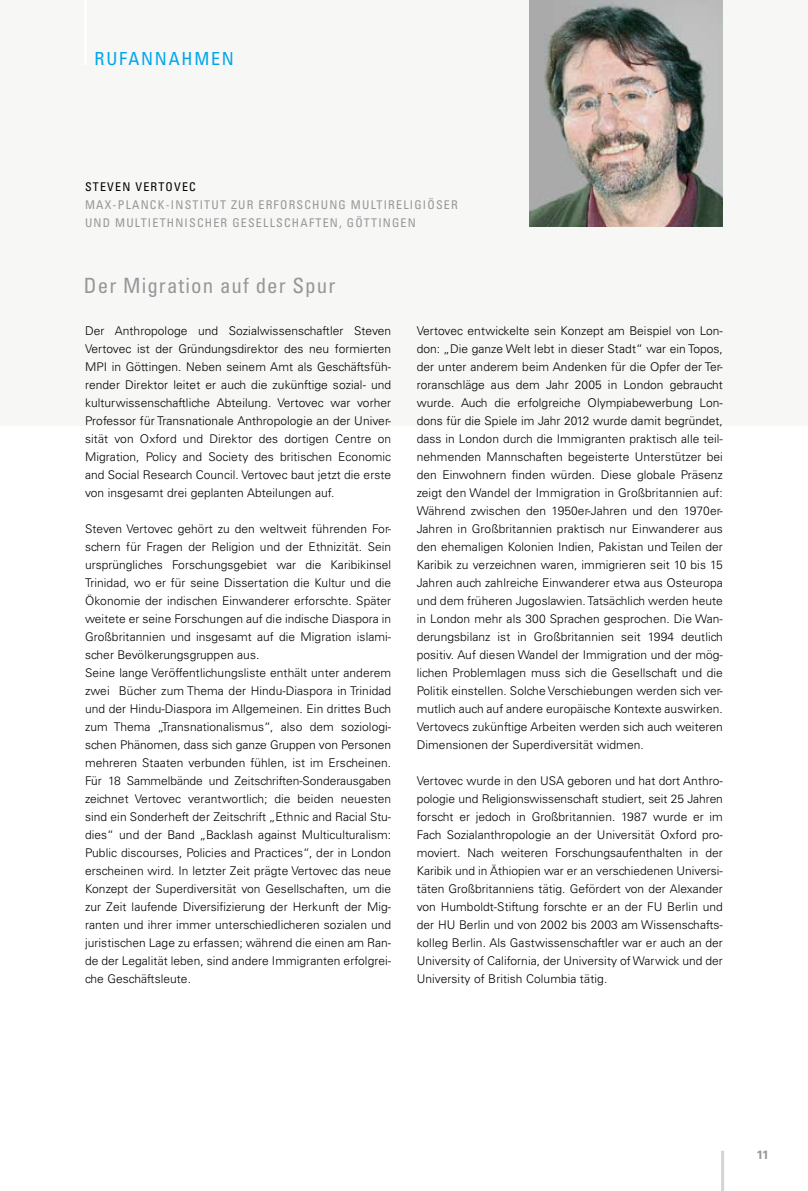
<style>
.page{position:relative;width:808px;height:1191px;background:#fff}
.page>*{position:absolute;margin:0;border:0;box-sizing:border-box;transform-origin:0 0}
.t1{font:condensed 21px "Univers LT";letter-spacing:.05em;color:#97979b}
.t2{font:condensed 18px "Univers LT";letter-spacing:.1em;color:#00a6eb}
.t3{font:300 12px/18px "Univers CE";letter-spacing:.005em;color:#000;text-align:justify}
.t4{font:condensed 12px "Univers LT";letter-spacing:.1em;color:#97979b}
.t5{font:condensed 12px "Univers LT";color:#000}
.t6{font:700 12px "Univers CE";color:#97979b}
</style>
<div class="page">
<div style="left:0;top:0;width:808px;height:425px;background:#f7f7f5"></div>
<hr style="left:84px;top:0;width:3px;height:65px;background:#fff">
<hr style="left:721px;top:1150px;width:3px;height:41px;background:#d2d4d6">
<img style="left:529px;top:0;width:194px;height:226px">
<h2 class="t2" style="left:95px;top:48px;width:141px">RUFANNAHM EN</h2>
<p class="t5" style="left:85px;top:179px;width:17px">STEVEN</p>
<p class="t5" style="left:135px;top:179px;width:16px">VERT</p>
<p class="t5" style="left:166px;top:179px;width:17px">OVEC</p>
<p class="t4" style="left:85px;top:197px;width:50px">MAX-PLANC</p>
<p class="t4" style="left:158px;top:197px;width:26px">K-INSTIT</p>
<p class="t4" style="left:211px;top:197px;width:86px">UT ZUR ERFORSCH</p>
<p class="t4" style="left:321px;top:197px;width:57px">UNG MULTIRELI</p>
<p class="t4" style="left:414px;top:197px;width:17px">GIÖSER</p>
<p class="t4" style="left:85px;top:215px;width:58px">UND MULTIETHNISCHER</p>
<p class="t4" style="left:232px;top:215px;width:9px">GESELLSCHA</p>
<p class="t4" style="left:309px;top:215px;width:15px">FTEN</p>
<p class="t4" style="left:339px;top:215px;width:16px">, GÖTTIN</p>
<p class="t4" style="left:392px;top:215px;width:17px">GEN</p>
<h1 class="t1" style="left:84px;top:272px;width:253px">DER MIGRATION AUF DER SPUR</h1>
<p class="t3" style="left:85px;top:322px;width:308px">Der Anthropologe und Sozialwissenschaftler Steven Vertovec ist der G ründungsdirektor des neu formierten MPI in Göttingen. Neben seinem Amt als Geschäftsfüh&shy;render Direktor leitet er auch die zukünftige sozial- und kulturwissenschaftliche Abteilung. Vertovec war vorher Professor für Transnationale Anthropologie an der Univer&shy;sität von Oxford und Direktor des dortigen Centre on Migration, Policy and Society des britischen Economic and Social Research Council. Vertovec baut jetzt die erste von insgesamt drei geplanten Abteilungen auf.</p>
<p class="t3" style="left:85px;top:520px;width:308px;text-align:left">Steven Vertovec gehört zu den weltweit führenden For&shy;schern für Fragen der Religion und der Ethnizität. Sein ursprüngliches Forschungsgebiet war die Karibikinsel Trinidad, wo er für seine Dissertation die Kultur und die Ökonomie der indischen Einwanderer erforschte. Später weitete er seine Forschungen auf die indische Diaspora in G roßbritannien und insgesamt auf die Migration islami&shy;scher Bevölkerungsgruppen aus.<br>Seine lange Veröffentlichungsliste enthält unter anderem zwei Bücher zum Thema der Hindu-Diaspora in Trinidad und der Hindu-Diaspora im Allgemeinen. Ein drittes Buch zum Thema „Transnationalismus“, also dem soziologi&shy;schen Phänomen, dass sich ganze G ruppen von Personen mehreren Staaten verbunden fühlen, ist im Erscheinen.<br>Für 18 Sammelbände und Zeitschriften-Sonderausgaben zeichnet Vertovec verantwortlich; die beiden neuesten sind ein Sonderheft der Zeitschrift „Ethnic and Racial Stu&shy;dies“ und der Band „Backlash against Multiculturalism:<br>Public discourses, Policies and Practices“, der in London erscheinen wird. In letzter Zeit prägte Vertovec das neue Konzept der Superdiversität von Gesellschaften, um die zur Zeit laufende Diversifizierung der Herkunft der Mig&shy;ranten und ihrer immer unterschiedlicheren sozialen und juristischen Lage zu erfassen; während die einen am Ran&shy;de der Legalität leben, sind andere Immigranten erfolgrei&shy;che G eschäftsleute.</p>
<p class="t3" style="left:417px;top:322px;width:308px">Vertovec entwickelte sein Konzept am Beispiel von Lon&shy;don: „Die ganze Welt lebt in dieser Stadt“ war ein Topos, der unter anderem beim Andenken für die Opfer der Ter&shy;roranschläge aus dem Jahr 2005 in London gebraucht wurde. Auch die erfolgreiche Olympiabewerbung Lon&shy;dons für die Spiele im Jahr 2012 wurde damit begründet, dass in London durch die Immigranten praktisch alle teil&shy;nehmenden Mannschaften begeisterte Unterstützer bei den Einwohnern finden würden. Diese globale Präsenz zeigt den Wandel der Immigration in G roßbritannien auf:<br>Während zwischen den 1950er-Jahren und den 1970er-Jahren in G roßbritannien praktisch nur Einwanderer aus den ehemaligen Kolonien Indien, Pakistan und Teilen der Karibik zu verzeichnen waren, immigrieren seit 10 bis 15<br>Jahren auch zahlreiche Einwanderer etwa aus Osteuropa und dem früheren Jugoslawien. Tatsächlich werden heute in London mehr als 300 Sprachen gesprochen. Die Wan&shy;derungsbilanz ist in G roßbritannien seit 1994 deutlich positiv. Auf diesen Wandel der Immigration und der mög&shy;lichen Problemlagen muss sich die Gesellschaft und die Politik einstellen. Solche Verschiebungen werden sich ver&shy;mutlich auch auf andere europäische Kontexte auswirken.<br>Vertovecs zukünftige Arbeiten werden sich auch weiteren Dimensionen der Superdiversität widmen.</p>
<p class="t3" style="left:417px;top:772px;width:308px">Vertovec wurde in den USA geboren und hat dort Anthro&shy;pologie und Religionswissenschaft studiert, seit 25 Jahren forscht er jedoch in G roßbritannien. 1987 wurde er im Fach Sozialanthropologie an der Universität Oxford pro&shy;moviert. Nach weiteren Forschungsaufenthalten in der Karibik und in Äthiopien war er an verschiedenen Universi&shy;täten G roßbritanniens tätig. Gefördert von der Alexander von Humboldt-Stiftung forschte er an der FU Berlin und der HU Berlin und von 2002 bis 2003 am Wissenschafts&shy;kolleg Berlin. Als Gastwissenschaftler war er auch an der University of California, der University of Warwick und der University of British Columbia tätig.</p>
<p class="t6" style="left:756px;top:1148px;width:14px">11</p>
</div>
